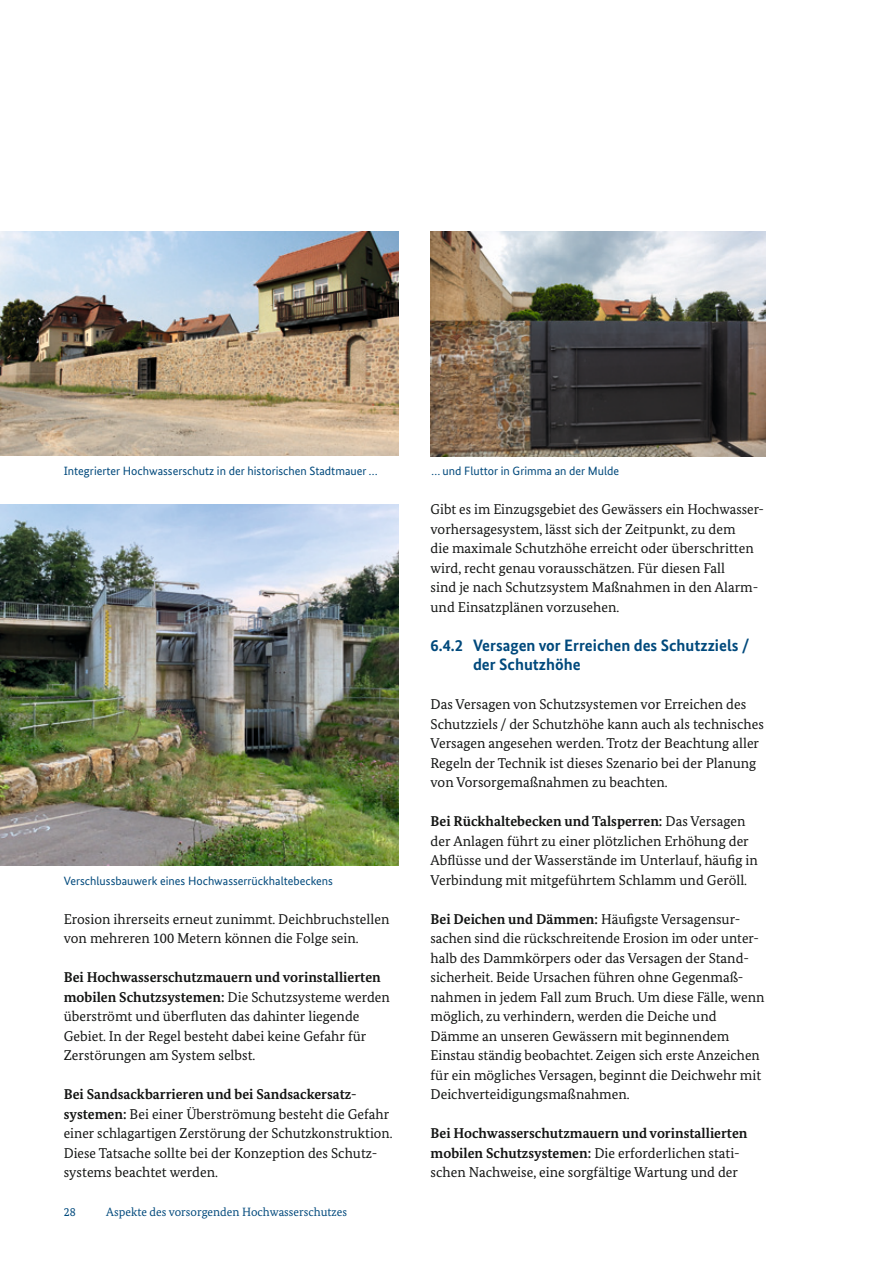
<style>
.page{position:relative;width:893px;height:1263px;background:#fff}
.page>*{position:absolute;margin:0;border:0;box-sizing:border-box;transform-origin:0 0}
.t1{font:700 16.5px/19.5px "Bundes Sans";color:#00497c}
.t2{font:14.25px/19.5px "Bundes Serif";color:#131413}
.t3{font:700 14.25px/19.5px "Bundes Serif";color:#131413}
.t4{font:12px "Bundes Sans";color:#00497c}
.t5{font:12px "Bundes Serif";color:#00497c}
.s1{font-weight:700}
.s2{font-weight:400}
</style>
<div class="page">
<img style="left:0;top:231px;width:399px;height:225px">
<img style="left:431px;top:231px;width:334px;height:225px">
<img style="left:0;top:504px;width:399px;height:361px">
<p class="t4" style="left:64px;top:464px;width:315px">Integrierter Hochwasserschutz in der historischen Stadtmauer …</p>
<p class="t4" style="left:431px;top:464px;width:189px">… und Fluttor in Grimma an der Mulde</p>
<p class="t4" style="left:64px;top:873px;width:271px">Verschlussbauwerk eines Hochwasserrückhaltebeckens</p>
<p class="t2" style="left:64px;top:909px;width:327px">Erosion ihrerseits erneut zunimmt. Deichbruchstellen von mehreren 100 Metern können die Folge sein.</p>
<p class="t2" style="left:64px;top:967px;width:328px"><span class="s1">Bei Hochwasserschutzmauern und vorinstallierten mobilen Schutzsystemen:</span> Die Schutzsysteme werden überströmt und überfluten das dahinter liegende Gebiet. In der Regel besteht dabei keine Gefahr für Zerstörungen am System selbst.</p>
<p class="t2" style="left:64px;top:1084px;width:330px"><span class="s1">Bei Sandsackbarrieren und bei Sandsackersatz&shy;systemen:</span> Bei einer Überströmung besteht die Gefahr einer schlagartigen Zerstörung der Schutzkonstruktion.<br>Diese Tatsache sollte bei der Konzeption des Schutz&shy;systems beachtet werden.</p>
<p class="t5" style="left:64px;top:1205px;width:13px">28</p>
<p class="t5" style="left:106px;top:1205px;width:242px">Aspekte des vorsorgenden Hochwasserschutzes</p>
<p class="t2" style="left:431px;top:499px;width:335px">Gibt es im Einzugsgebiet des Gewässers ein Hochwasser&shy;vorhersagesystem, lässt sich der Zeitpunkt, zu dem<br>die maximale Schutzhöhe erreicht oder überschritten wird, recht genau vorausschätzen. Für diesen Fall<br>sind je nach Schutzsystem Maßnahmen in den Alarm&shy;und Einsatzplänen vorzusehen.</p>
<h5 class="t1" style="left:473px;top:635px;width:278px;text-indent:-43px">6.4.2 Versagen vor Erreichen des Schutzziels / der Schutzhöhe</h5>
<p class="t2" style="left:431px;top:694px;width:335px">Das Versagen von Schutzsystemen vor Erreichen des Schutzziels / der Schutzhöhe kann auch als technisches Versagen angesehen werden. Trotz der Beachtung aller Regeln der Technik ist dieses Szenario bei der Planung von Vorsorgemaßnahmen zu beachten.</p>
<p class="t2" style="left:431px;top:811px;width:329px"><span class="s1">Bei Rückhaltebecken und Talsperren:</span> Das Versagen der Anlagen führt zu einer plötzlichen Erhöhung der Abflüsse und der Wasserstände im Unterlauf, häufig in Verbindung mit mitgeführtem Schlamm und Geröll.</p>
<p class="t2" style="left:431px;top:909px;width:336px"><span class="s1">Bei Deichen und Dämmen:</span> Häufigste Versagensur&shy;sachen sind die rückschreitende Erosion im oder unter&shy;halb des Dammkörpers oder das Versagen der Stand&shy;sicherheit. Beide Ursachen führen ohne Gegenmaß&shy;nahmen in jedem Fall zum Bruch. Um diese Fälle, wenn möglich, zu verhindern, werden die Deiche und Dämme an unseren Gewässern mit beginnendem Einstau ständig beobachtet. Zeigen sich erste Anzeichen für ein mögliches Versagen, beginnt die Deichwehr mit Deichverteidigungsmaßnahmen.</p>
<p class="t3" style="left:431px;top:1123px;width:318px">Bei Hochwasserschutzmauern und vorinstallierten mobilen Schutzsystemen: <span class="s2">Die erforderlichen stati&shy;schen Nachweise, eine sorgfältige Wartung und der</span></p>
</div>
